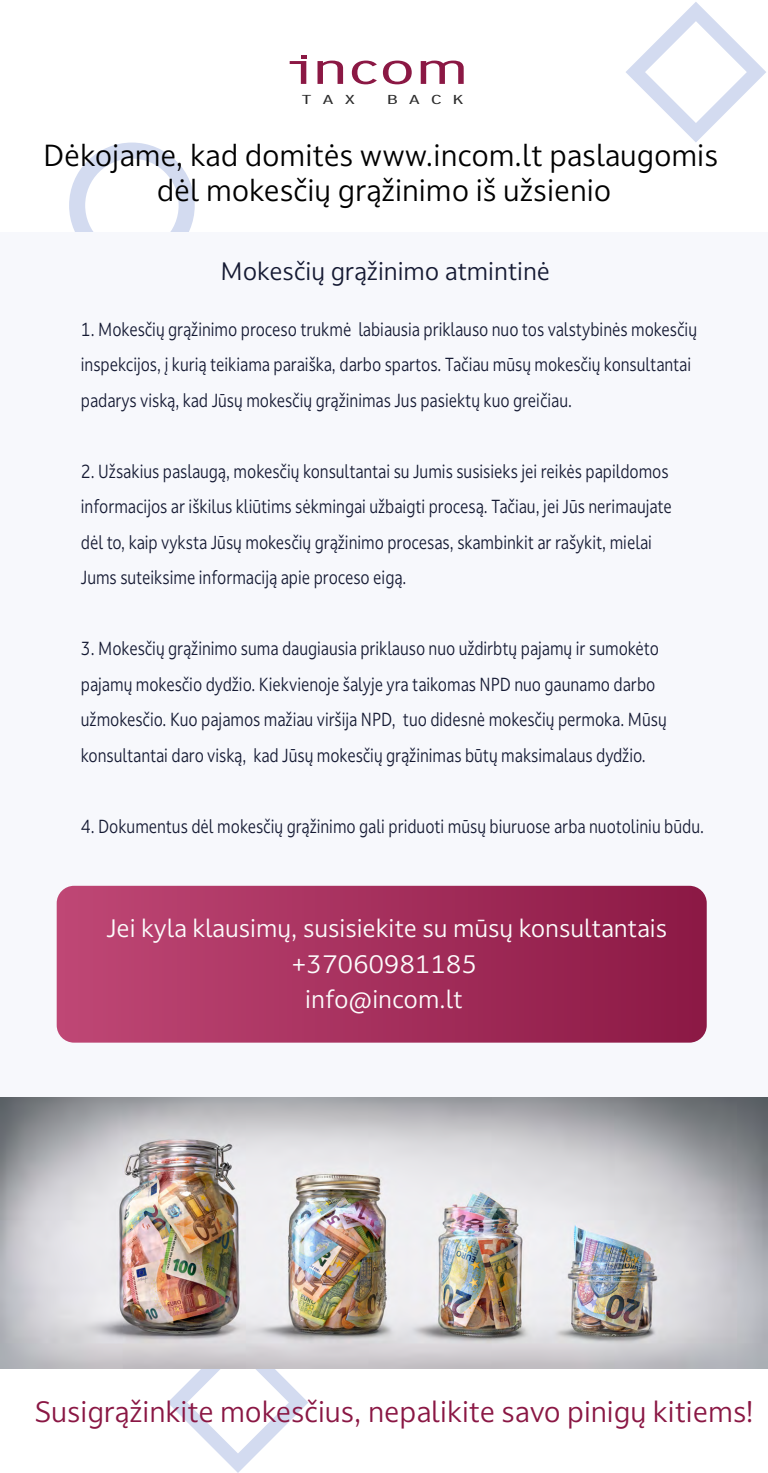
<style>
.page{position:relative;width:768px;height:1473px;background:#fff}
.page>*{position:absolute;margin:0;border:0;box-sizing:border-box;transform-origin:0 0}
.t1{font:29px/34.8px "Darkmode Darkmode On";letter-spacing:-.005em;color:#000;text-align:center}
.t2{font:28px "Darkmode Darkmode On";letter-spacing:-.005em;color:#8a1744}
.t3{font:24px/35.5px "Darkmode Darkmode On";letter-spacing:-.005em;color:#fcfcfc;text-align:center}
.t4{font:24px "Darkmode Darkmode On";letter-spacing:-.005em;color:#151a33}
.t5{font:18px/35.5px "Darkmode Darkmode On";letter-spacing:-.005em;color:#151a33;scale:.85 1}
.t6{font:300 13px "Interstate Condensed";color:#2c2c2c;scale:1.91 1}
</style>
<div class="page">
<div style="left:69px;top:142px;width:126px;height:126px;background:#d3dbf0;border-radius:50%"></div>
<div style="left:85px;top:159px;width:94px;height:93px;background:#fff;border-radius:50%"></div>
<svg style="left:168px;top:1368px;width:140px;height:104px"></svg>
<div style="left:0;top:232px;width:768px;height:865px;background:#f7f8fc"></div>
<svg style="left:57px;top:885px;width:650px;height:157px;background:#a6325f"></svg>
<svg style="left:290px;top:55px;width:16px;height:29px"></svg>
<svg style="left:318px;top:61px;width:25px;height:23px"></svg>
<svg style="left:352px;top:61px;width:25px;height:23px"></svg>
<svg style="left:383px;top:61px;width:29px;height:23px"></svg>
<svg style="left:421px;top:61px;width:43px;height:23px"></svg>
<svg style="left:626px;top:2px;width:140px;height:140px"></svg>
<img style="left:0;top:1097px;width:768px;height:271px">
<p class="t6" style="left:301px;top:92px;width:30px">T A X</p>
<p class="t6" style="left:387px;top:92px;width:42px">B A C K</p>
<h1 class="t1" style="left:43px;top:137px;width:676px">Dėkojame, kad domitės www.incom.lt paslaugomis dėl mokesčių grąžinimo iš užsienio</h1>
<h3 class="t4" style="left:221px;top:254px;width:331px">Mokesčių grąžinimo atmintinė</h3>
<p class="t5" style="left:81px;top:311px;width:727px">1. Mokesčių grąžinimo proceso trukmė labiausia priklauso nuo tos valstybinės mokesčių inspekcijos, į kurią teikiama paraiška, darbo spartos. Tačiau mūsų mokesčių konsultantai padarys viską, kad Jūsų mokesčių grąžinimas Jus pasiektų kuo greičiau.</p>
<p class="t5" style="left:81px;top:452px;width:697px">2. Užsakius paslaugą, mokesčių konsultantai su Jumis susisieks jei reikės papildomos informacijos ar iškilus kliūtims sėkmingai užbaigti procesą. Tačiau, jei Jūs nerimaujate dėl to, kaip vyksta Jūsų mokesčių grąžinimo procesas, skambinkit ar rašykit, mielai Jums suteiksime informaciją apie proceso eigą.</p>
<p class="t5" style="left:81px;top:630px;width:691px">3. Mokesčių grąžinimo suma daugiausia priklauso nuo uždirbtų pajamų ir sumokėto pajamų mokesčio dydžio. Kiekvienoje šalyje yra taikomas NPD nuo gaunamo darbo užmokesčio. Kuo pajamos mažiau viršija NPD, tuo didesnė mokesčių permoka. Mūsų konsultantai daro viską, kad Jūsų mokesčių grąžinimas būtų maksimalaus dydžio.</p>
<p class="t5" style="left:81px;top:807px;width:735px">4. Dokumentus dėl mokesčių grąžinimo gali priduoti mūsų biuruose arba nuotoliniu būdu.</p>
<h3 class="t3" style="left:106px;top:909px;width:562px">Jei kyla klausimų, susisiekite su mūsų konsultantais +37060981185<br>info@incom.lt</h3>
<h2 class="t2" style="left:35px;top:1392px;width:720px">Susigrąžinkite mokesčius, nepalikite savo pinigų kitiems!</h2>
</div>
